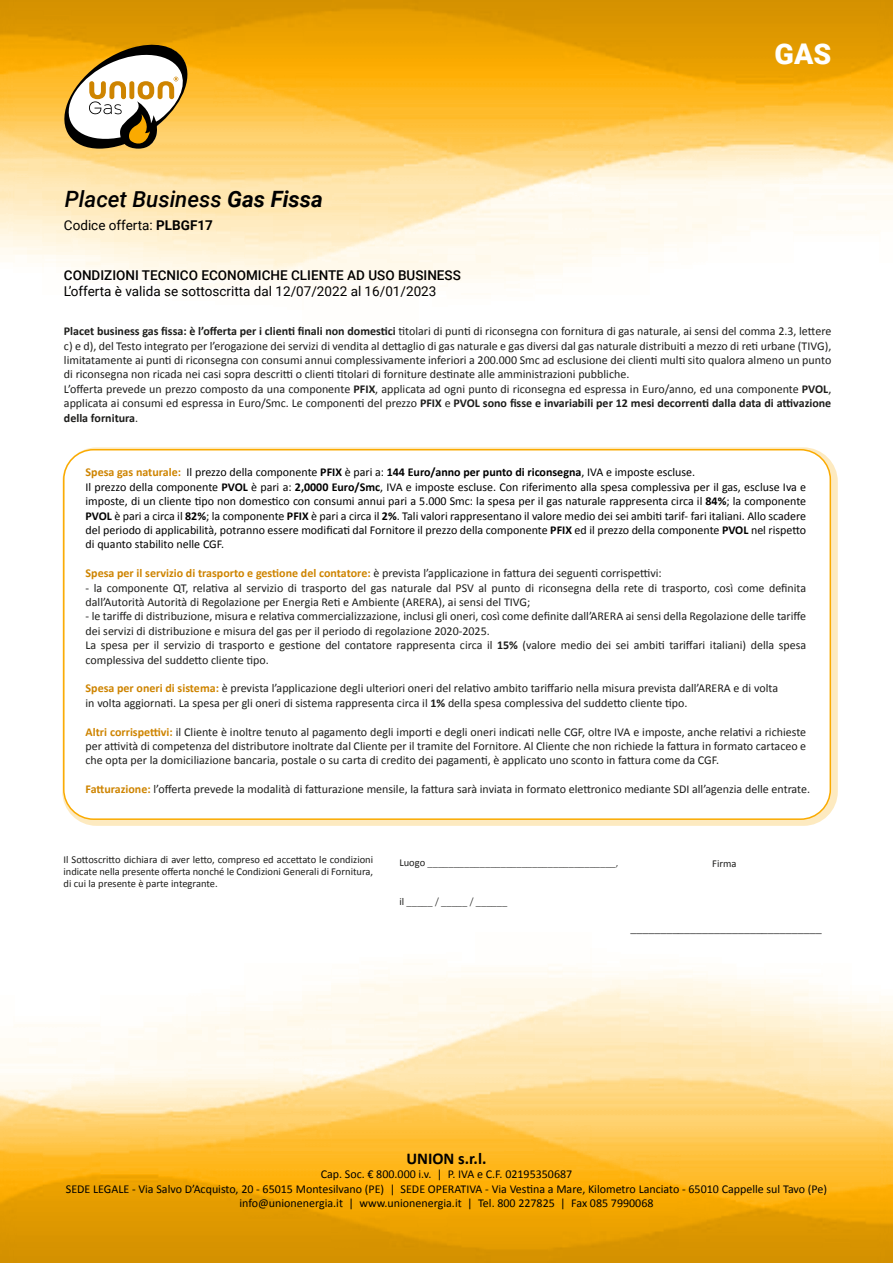
<style>
.page{position:relative;width:893px;height:1263px;background:#fff}
.page>*{position:absolute;margin:0;border:0;box-sizing:border-box;transform-origin:0 0}
.t1{font:900 28.5px "Roboto";color:#fff}
.t2{font:italic 500 22.5px "Roboto";color:#000}
.t3{font:700 16.5px "Calibri";color:#000}
.t4{font:13.5px "Roboto";color:#000}
.t5{font:500 13.5px "Roboto";color:#000}
.t6{font:12px/14.4px "Calibri";color:#1d1d1b}
.t7{font:12px/14.4px "Calibri";color:#000}
.t8{font:300 12px "Calibri";color:#000}
.t9{font:10.5px/12px "Calibri";color:#1d1d1b;text-align:justify}
.t10{font:300 10.5px "Calibri";color:#1d1d1b}
.s1{font-weight:700}
.s2{font-weight:700;color:#ce8400}
.s3{font-weight:400}
</style>
<div class="page">
<svg style="left:0;top:0;width:893px;height:289px"></svg>
<svg style="left:0;top:969px;width:893px;height:294px"></svg>
<div style="left:62px;top:447px;width:776px;height:379px;border:9px solid #faaa00;border-radius:30px"></div>
<div style="left:64px;top:450px;width:766px;height:369px;background:#fff;border-radius:30px"></div>
<div style="left:63px;top:449px;width:768px;height:371px;border:2px solid #faaa00;border-radius:30px"></div>
<svg style="left:57px;top:42px;width:137px;height:107px"></svg>
<h2 class="t2" style="left:65px;top:183px;width:259px">Placet Business <span class="s1">Gas Fissa</span></h2>
<p class="t4" style="left:64px;top:216px;width:150px">Codice offerta: <span class="s1">PLBGF17</span></p>
<p class="t5" style="left:64px;top:265px;width:398px">CONDIZIONI TECNICO ECONOMICHE CLIENTE AD USO BUSINESS</p>
<p class="t4" style="left:64px;top:281px;width:374px">L’offerta è valida se sottoscritta dal 12/07/2022 al 16/01/2023</p>
<h1 class="t1" style="left:775px;top:34px;width:58px">GAS</h1>
<p class="t6" style="left:64px;top:324px;width:769px"><span class="s1">Placet business gas fissa: è l’offerta per i clienti finali non domestici</span> titolari di punti di riconsegna con fornitura di gas naturale, ai sensi del comma 2.3, lettere c) e d), del Testo integrato per l’erogazione dei servizi di vendita al dettaglio di gas naturale e gas diversi dal gas naturale distribuiti a mezzo di reti urbane (TIVG), limitatamente ai punti di riconsegna con consumi annui complessivamente inferiori a 200.000 Smc ad esclusione dei clienti multi sito qualora almeno un punto di riconsegna non ricada nei casi sopra descritti o clienti titolari di forniture destinate alle amministrazioni pubbliche.<br>L’offerta prevede un prezzo composto da una componente <span class="s1">PFIX</span>, applicata ad ogni punto di riconsegna ed espressa in Euro/anno, ed una componente <span class="s1">PVOL</span>, applicata ai consumi ed espressa in Euro/Smc. Le componenti del prezzo <span class="s1">PFIX</span> e <span class="s1">PVOL sono fisse e invariabili per 12 mesi decorrenti dalla data di attivazione della fornitura</span>.</p>
<p class="t7" style="left:86px;top:465px;width:722px"><span class="s2">Spesa gas naturale:</span> Il prezzo della componente <span class="s1">PFIX</span> è pari a: <span class="s1">144 Euro/anno per punto di riconsegna</span>, IVA e imposte escluse.<br>Il prezzo della componente <span class="s1">PVOL</span> è pari a: <span class="s1">2,0000 Euro/Smc</span>, IVA e imposte escluse. Con riferimento alla spesa complessiva per il gas, escluse Iva e imposte, di un cliente tipo non domestico con consumi annui pari a 5.000 Smc: la spesa per il gas naturale rappresenta circa il <span class="s1">84%</span>; la componente <span class="s1">PVOL</span> è pari a circa il <span class="s1">82%</span>; la componente <span class="s1">PFIX</span> è pari a circa il <span class="s1">2%</span>. Tali valori rappresentano il valore medio dei sei ambiti tarif- fari italiani. Allo scadere del periodo di applicabilità, potranno essere modificati dal Fornitore il prezzo della componente <span class="s1">PFIX</span> ed il prezzo della componente <span class="s1">PVOL</span> nel rispetto di quanto stabilito nelle CGF.</p>
<p class="t6" style="left:86px;top:566px;width:578px"><span class="s2">Spesa per il servizio di trasporto e gestione del contatore:</span> è prevista l’applicazione in fattura dei seguenti corrispettivi:</p>
<p class="t6" style="left:86px;top:580px;width:722px">- la componente QT, relativa al servizio di trasporto del gas naturale dal PSV al punto di riconsegna della rete di trasporto, così come definita dall’Autorità Autorità di Regolazione per Energia Reti e Ambiente (ARERA), ai sensi del TIVG;</p>
<p class="t6" style="left:86px;top:609px;width:722px">- le tariffe di distribuzione, misura e relativa commercializzazione, inclusi gli oneri, così come definite dall’ARERA ai sensi della Regolazione delle tariffe dei servizi di distribuzione e misura del gas per il periodo di regolazione 2020-2025.<br>La spesa per il servizio di trasporto e gestione del contatore rappresenta circa il <span class="s1">15%</span> (valore medio dei sei ambiti tariffari italiani) della spesa complessiva del suddetto cliente tipo.</p>
<p class="t6" style="left:86px;top:681px;width:694px"><span class="s2">Spesa per oneri di sistema:</span> è prevista l’applicazione degli ulteriori oneri del relativo ambito tariffario nella misura prevista dall’ARERA e di volta in volta aggiornati. La spesa per gli oneri di sistema rappresenta circa il <span class="s1">1%</span> della spesa complessiva del suddetto cliente tipo.</p>
<p class="t6" style="left:86px;top:724px;width:722px;text-align:justify"><span class="s2">Altri corrispettivi:</span> il Cliente è inoltre tenuto al pagamento degli importi e degli oneri indicati nelle CGF, oltre IVA e imposte, anche relativi a richieste per attività di competenza del distributore inoltrate dal Cliente per il tramite del Fornitore. Al Cliente che non richiede la fattura in formato cartaceo e che opta per la domiciliazione bancaria, postale o su carta di credito dei pagamenti, è applicato uno sconto in fattura come da CGF.</p>
<p class="t6" style="left:86px;top:782px;width:726px"><span class="s2">Fatturazione:</span> l’offerta prevede la modalità di fatturazione mensile, la fattura sarà inviata in formato elettronico mediante SDI all’agenzia delle entrate.</p>
<p class="t9" style="left:63px;top:853px;width:311px">Il Sottoscritto dichiara di aver letto, compreso ed accettato le condizioni indicate nella presente offerta nonché le Condizioni Generali di Fornitura, di cui la presente è parte integrante.</p>
<p class="t10" style="left:399px;top:856px;width:221px"><span class="s3">Luogo</span> ____________________________________,</p>
<p class="t10" style="left:399px;top:895px;width:109px"><span class="s3">il</span> _____ / _____ / ______</p>
<p class="t9" style="left:712px;top:857px;width:26px">Firma</p>
<p class="t8" style="left:630px;top:921px;width:193px">________________________________</p>
<h3 class="t3" style="left:406px;top:1148px;width:82px">UNION s.r.l.</h3>
<p class="t7" style="left:66px;top:1167px;width:763px;text-align:center">Cap. Soc. € 800.000 i.v. | P. IVA e C.F. 02195350687<br>SEDE LEGALE - Via Salvo D’Acquisto, 20 - 65015 Montesilvano (PE) | SEDE OPERATIVA - Via Vestina a Mare, Kilometro Lanciato - 65010 Cappelle sul Tavo (Pe) info@unionenergia.it | www.unionenergia.it | Tel. 800 227825 | Fax 085 7990068</p>
</div>
